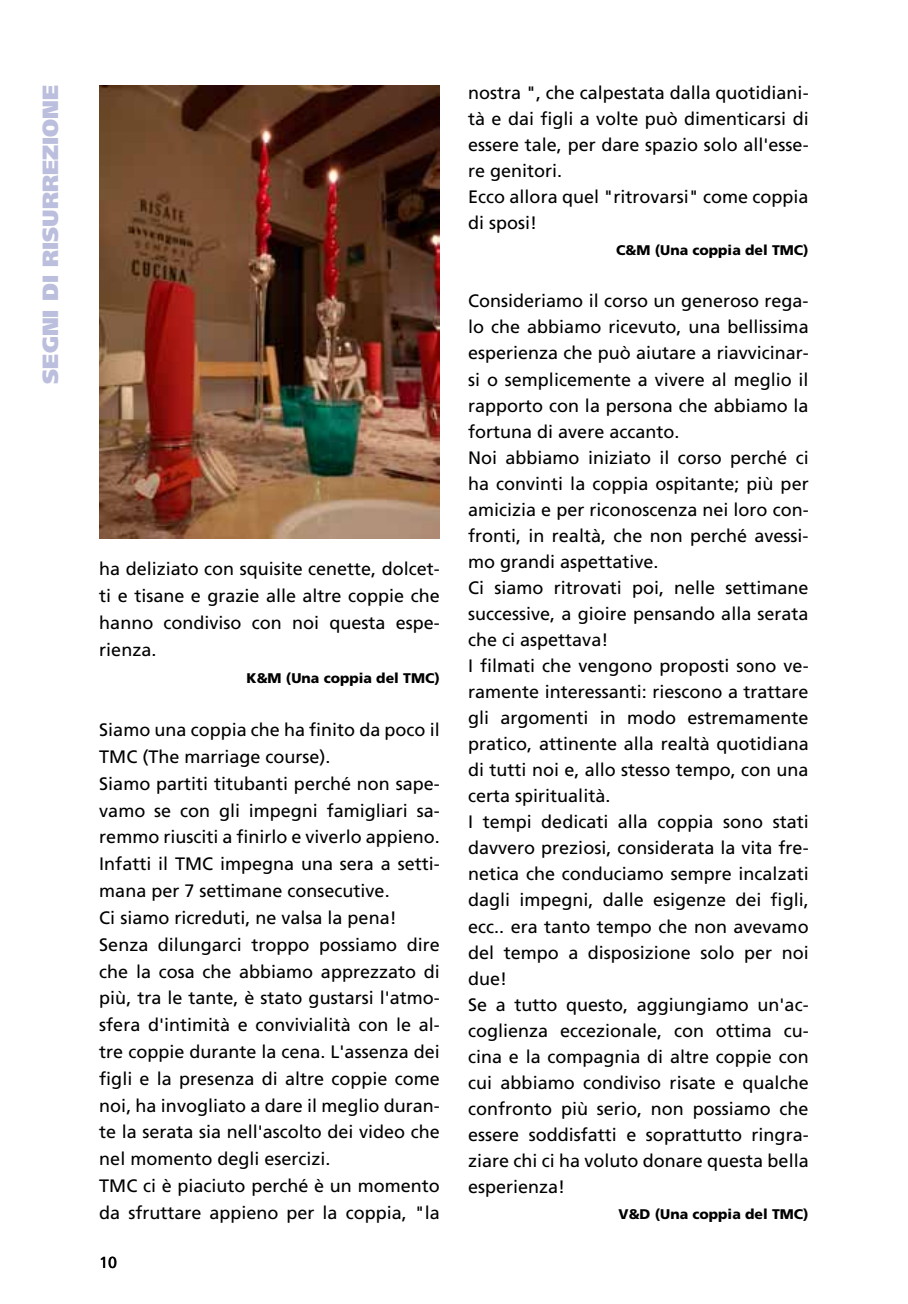
<style>
.page{position:relative;width:908px;height:1304px;background:#fff}
.page>*{position:absolute;margin:0;border:0;box-sizing:border-box;transform-origin:0 0}
.t1{font:900 22px "Frutiger";color:#bbbedc}
.t2{font:18px/26px "Frutiger";color:#000}
.t3{font:16px "Frutiger";color:#000}
.t4{font:900 14px "Frutiger";color:#000}
</style>
<div class="page">
<img style="left:99px;top:85px;width:340px;height:454px">
<p class="t1" style="left:37px;top:384px;width:300px;rotate:-90deg">segni di risurrezione</p>
<p class="t2" style="left:99px;top:555px;width:342px;line-height:26.8px;text-align:justify">ha deliziato con squisite cenette, dolcet&shy;ti e tisane e grazie alle altre coppie che hanno condiviso con noi questa espe&shy;rienza.</p>
<p class="t4" style="left:246px;top:669px;width:195px">K&amp;M (Una coppia del TMC)</p>
<p class="t2" style="left:99px;top:716px;width:342px;line-height:26.8px">Siamo una coppia che ha finito da poco il<br>TMC</p>
<p class="t2" style="left:99px;top:743px;width:342px;line-height:26.8px;text-indent:43px">(The marriage course).<br>Siamo partiti titubanti perché non sape&shy;vamo se con gli impegni famigliari sa&shy;remmo riusciti a finirlo e viverlo appieno.<br>I nfatti il TMC</p>
<p class="t2" style="left:99px;top:850px;width:342px;line-height:26.8px;text-indent:121px">impegna una sera a setti&shy;mana per 7 settimane consecutive.<br>Ci siamo ricreduti, ne valsa la pena!<br>Senza dilungarci troppo possiamo dire che la cosa che abbiamo apprezzato di più, tra le tante, è stato gustarsi l'atmo&shy;sfera d'intimità e convivialità con le al&shy;tre coppie durante la cena. L'assenza dei figli e la presenza di altre coppie come noi, ha invogliato a dare il meglio duran&shy;te la serata sia nell'ascolto dei video che nel momento degli esercizi.<br>TMC</p>
<p class="t2" style="left:99px;top:1172px;width:342px;line-height:26.8px;text-align:right">ci è piaciuto perché è un momento<br>da sfruttare appieno per la coppia, "la</p>
<p class="t3" style="left:99px;top:1253px;width:19px">10</p>
<p class="t2" style="left:468px;top:80px;width:342px">nostra ", che calpestata dalla quotidiani&shy;tà e dai figli a volte può dimenticarsi di essere tale, per dare spazio solo all'esse&shy;re genitori.<br>Ecco allora quel "ritrovarsi" come coppia di sposi!</p>
<p class="t4" style="left:616px;top:242px;width:194px">C&amp;M (Una coppia del TMC)</p>
<p class="t2" style="left:468px;top:288px;width:342px">Consideriamo il corso un generoso rega&shy;lo che abbiamo ricevuto, una bellissima esperienza che può aiutare a riavvicinar&shy;si o semplicemente a vivere al meglio il rapporto con la persona che abbiamo la fortuna di avere accanto.<br>Noi abbiamo iniziato il corso perché ci ha convinti la coppia ospitante; più per amicizia e per riconoscenza nei loro con&shy;fronti, in realtà, che non perché avessi&shy;mo grandi aspettative.<br>Ci siamo ritrovati poi, nelle settimane successive, a gioire pensando alla serata che ci aspettava!<br>I filmati che vengono proposti sono ve&shy;ramente interessanti: riescono a trattare gli argomenti in modo estremamente pratico, attinente alla realtà quotidiana di tutti noi e, allo stesso tempo, con una certa spiritualità.<br>I tempi dedicati alla coppia sono stati davvero preziosi, considerata la vita fre&shy;netica che conduciamo sempre incalzati dagli impegni, dalle esigenze dei figli, ecc.. era tanto tempo che non avevamo del tempo a disposizione solo per noi due!<br>Se a tutto questo, aggiungiamo un'ac&shy;coglienza eccezionale, con ottima cu&shy;cina e la compagnia di altre coppie con cui abbiamo condiviso risate e qualche confronto più serio, non possiamo che essere soddisfatti e soprattutto ringra&shy;ziare chi ci ha voluto donare questa bella esperienza!</p>
<p class="t4" style="left:618px;top:1206px;width:191px">V&amp;D (Una coppia del TMC)</p>
</div>
